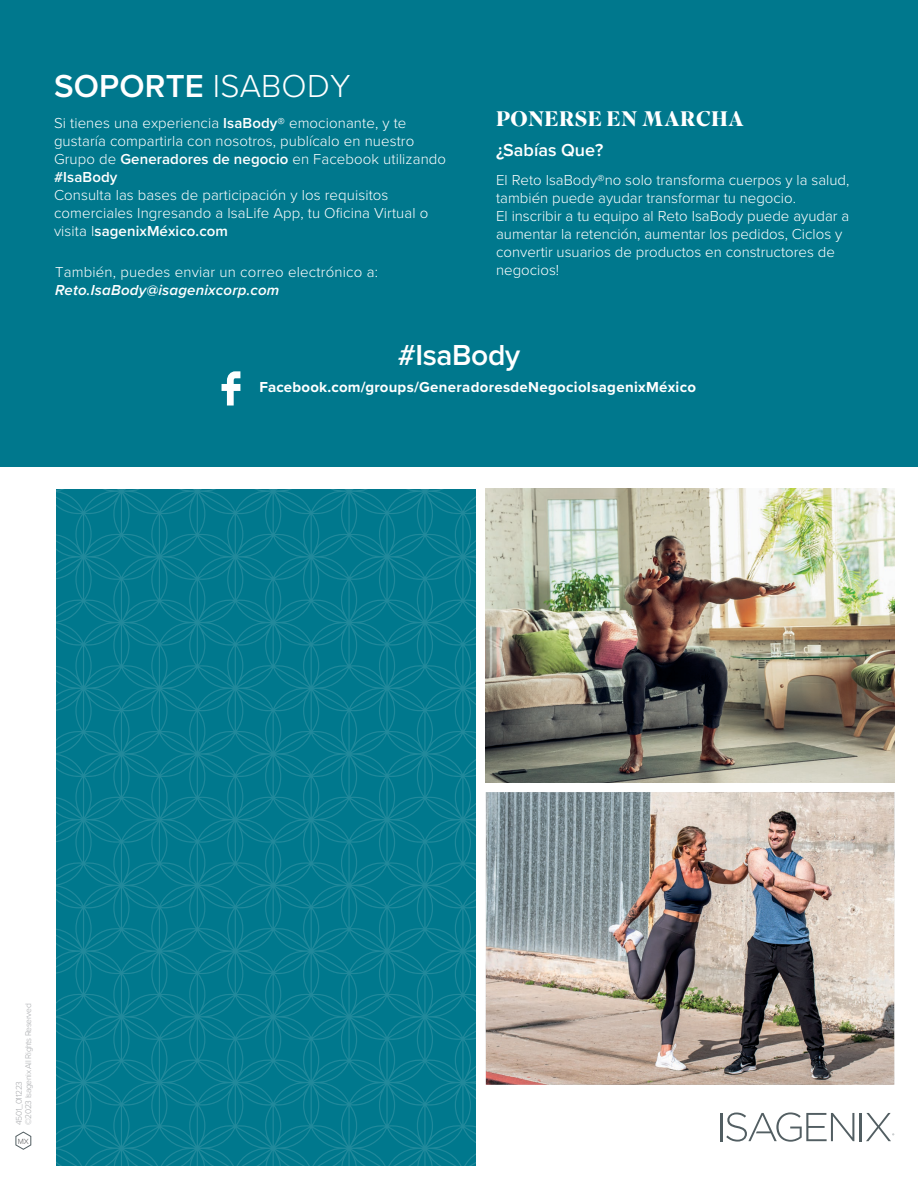
<style>
.page{position:relative;width:918px;height:1188px;background:#fff}
.page>*{position:absolute;margin:0;border:0;box-sizing:border-box;transform-origin:0 0}
.t1{font:600 33px "Proxima Nova";letter-spacing:.005em;color:#fff}
.t2{font:600 30px "Proxima Nova";letter-spacing:-.015em;color:#fff}
.t3{font:700 21px "Superior Title";letter-spacing:.015em;color:#fff}
.t4{font:600 18px "Proxima Nova";color:#fff}
.t5{font:300 15px/18px "Proxima Nova";letter-spacing:.005em;color:#fff}
.t6{font:700 15px "Proxima Nova";letter-spacing:.02em;color:#fff}
.t7{font:italic 600 15px "Proxima Nova";letter-spacing:.015em;color:#fff}
.t8{font:300 8.55px/9.3px "Proxima Nova";letter-spacing:-.04em;color:#a7a9ac}
.t9{font:300 7.8px "Proxima Nova";color:#58595b}
.s1{font-weight:300}
.s2{font-weight:600}
</style>
<div class="page">
<svg style="left:57px;top:489px;width:419px;height:676px;background:#057a8f"></svg>
<img style="left:486px;top:489px;width:408px;height:294px">
<img style="left:486px;top:792px;width:408px;height:293px">
<hr style="left:860px;top:1113px;width:2px;height:28px;background:#525e62">
<svg style="left:866px;top:1113px;width:28px;height:28px"></svg>
<svg style="left:726px;top:1112px;width:128px;height:30px"></svg>
<hr style="left:720px;top:1113px;width:2px;height:28px;background:#525e62">
<svg style="left:16px;top:1132px;width:15px;height:18px"></svg>
<div style="left:0;top:0;width:918px;height:467px;background:#00788d"></div>
<svg style="left:222px;top:371px;width:18px;height:35px"></svg>
<h1 class="t1" style="left:54px;top:62px;width:298px">SOPORTE <span class="s1">ISABODY</span></h1>
<p class="t5" style="left:54px;top:113px;width:394px">Si tienes una experiencia <span class="s2">IsaBody®</span> emocionante, y te gustaría compartirla con nosotros, publícalo en nuestro Grupo de <span class="s2">Generadores de negocio</span> en Facebook utilizando <span class="s2">#IsaBody</span></p>
<p class="t5" style="left:54px;top:185px;width:376px">Consulta las bases de participación y los requisitos comerciales Ingresando a IsaLife App, tu Oficina Virtual o visita I<span class="s2">sagenixMéxico.com</span></p>
<p class="t5" style="left:55px;top:262px;width:324px">También, puedes enviar un correo electrónico a:</p>
<p class="t7" style="left:55px;top:278px;width:226px">Reto.IsaBody@isagenixcorp.com</p>
<h3 class="t3" style="left:496px;top:106px;width:249px">PONERSE EN MARCHA</h3>
<p class="t4" style="left:496px;top:137px;width:109px">¿Sabías Que?</p>
<p class="t5" style="left:496px;top:170px;width:355px">El Reto IsaBody®no solo transforma cuerpos y la salud, también puede ayudar transformar tu negocio.<br>El inscribir a tu equipo al Reto IsaBody puede ayudar a aumentar la retención, aumentar los pedidos, Ciclos y convertir usuarios de productos en constructores de negocios!</p>
<h2 class="t2" style="left:398px;top:333px;width:124px">#IsaBody</h2>
<p class="t6" style="left:260px;top:376px;width:438px">Facebook.com/groups/GeneradoresdeNegocioIsagenixMéxico</p>
<p class="t8" style="left:14px;top:1125px;width:123px;rotate:-90deg">4501_011223<br>©2023 Isagenix All Rights Reserved</p>
<p class="t9" style="left:18px;top:1135px;width:12px">MX</p>
</div>
